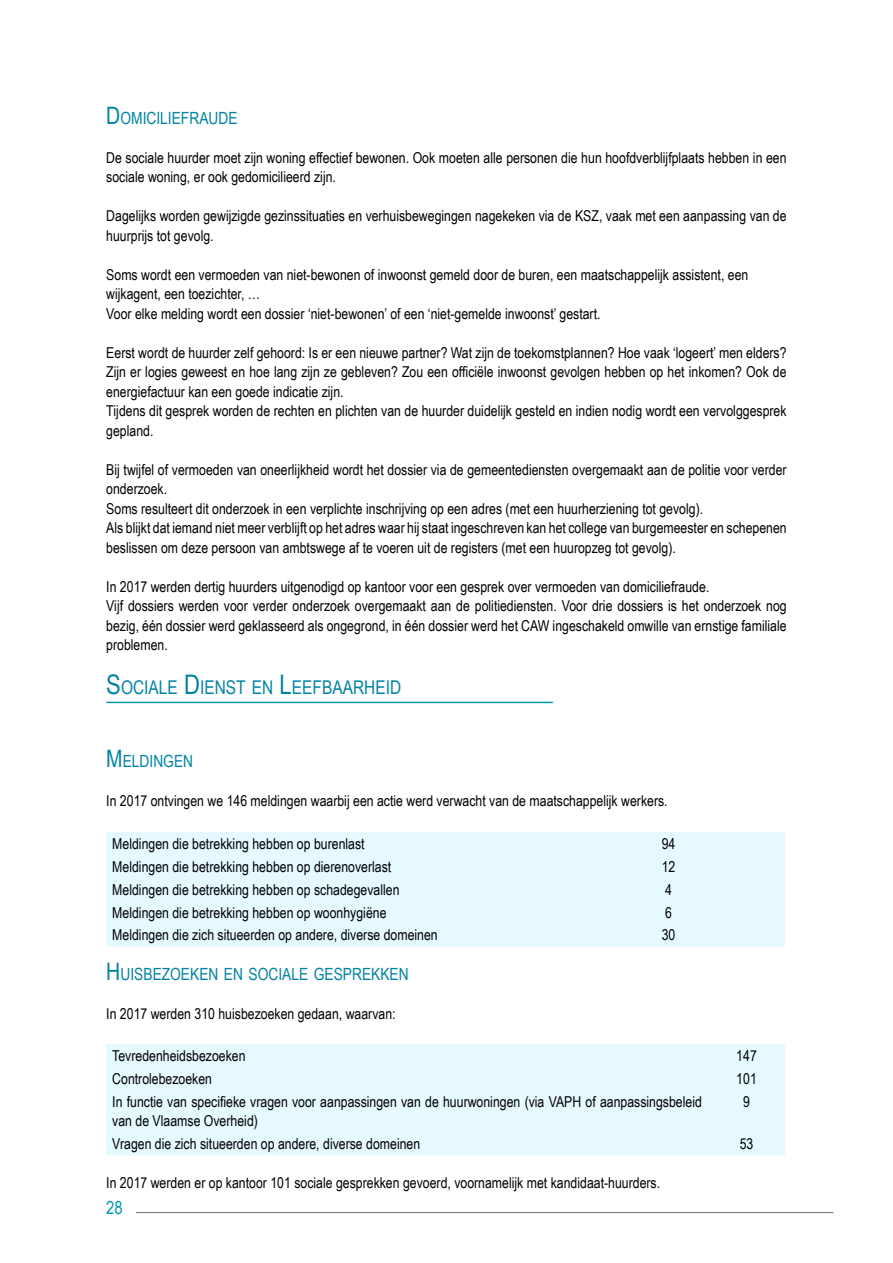
<style>
.page{position:relative;width:893px;height:1263px;background:#fff}
.page>*{position:absolute;margin:0;border:0;box-sizing:border-box;transform-origin:0 0}
.t1{font:18.9px "Arial Narrow";color:#0082a3}
.t2{font:18px "Arial Narrow";color:#0098b4}
.t3{font:16.8px "Arial Narrow";color:#0082a3}
.t4{font:15px/19.5px "Arial Narrow";color:#000}
.s1{font-size:24px}
.s2{font-size:27px}
</style>
<div class="page">
<hr style="left:136px;top:1212px;width:697px;height:1px;background:#707172">
<div style="left:106px;top:832px;width:679px;height:114px;background:#e5f9ff"></div>
<div style="left:106px;top:1044px;width:679px;height:111px;background:#e5f9ff"></div>
<hr style="left:106px;top:702px;width:447px;height:1px;background:#0098b4">
<p class="t3" style="left:106px;top:106px;width:133px"><span class="s1">D</span>OMICILIEFRAUDE</p>
<p class="t4" style="left:106px;top:147px;width:682px">De sociale huurder moet zijn woning effectief bewonen. Ook moeten alle personen die hun hoofdverblijfplaats hebben in een sociale woning, er ook gedomicilieerd zijn.</p>
<p class="t4" style="left:106px;top:206px;width:682px">Dagelijks worden gewijzigde gezinssituaties en verhuisbewegingen nagekeken via de KSZ, vaak met een aanpassing van de huurprijs tot gevolg.</p>
<p class="t4" style="left:106px;top:264px;width:644px">Soms wordt een vermoeden van niet-bewonen of inwoonst gemeld door de buren, een maatschappelijk assistent, een wijkagent, een toezichter, …<br>Voor elke melding wordt een dossier ‘niet-bewonen’ of een ‘niet-gemelde inwoonst’ gestart.</p>
<p class="t4" style="left:106px;top:342px;width:682px">Eerst wordt de huurder zelf gehoord: Is er een nieuwe partner? Wat zijn de toekomstplannen? Hoe vaak ‘logeert’ men elders?<br>Zijn er logies geweest en hoe lang zijn ze gebleven? Zou een officiële inwoonst gevolgen hebben op het inkomen? Ook de energiefactuur kan een goede indicatie zijn.<br>Tijdens dit gesprek worden de rechten en plichten van de huurder duidelijk gesteld en indien nodig wordt een vervolggesprek gepland.</p>
<p class="t4" style="left:106px;top:459px;width:682px">Bij twijfel of vermoeden van oneerlijkheid wordt het dossier via de gemeentediensten overgemaakt aan de politie voor verder onderzoek.<br>Soms resulteert dit onderzoek in een verplichte inschrijving op een adres (met een huurherziening tot gevolg).<br>Als blijkt dat iemand niet meer verblijft op het adres waar hij staat ingeschreven kan het college van burgemeester en schepenen beslissen om deze persoon van ambtswege af te voeren uit de registers (met een huuropzeg tot gevolg).</p>
<p class="t4" style="left:106px;top:576px;width:682px">In 2017 werden dertig huurders uitgenodigd op kantoor voor een gesprek over vermoeden van domiciliefraude.<br>Vijf dossiers werden voor verder onderzoek overgemaakt aan de politiediensten. Voor drie dossiers is het onderzoek nog bezig, één dossier werd geklasseerd als ongegrond, in één dossier werd het CAW ingeschakeld omwille van ernstige familiale problemen.</p>
<p class="t1" style="left:106px;top:673px;width:296px"><span class="s2">S</span>OCIALE <span class="s2">D</span>IENST EN <span class="s2">L</span>EEFBAARHEID</p>
<p class="t3" style="left:106px;top:749px;width:88px"><span class="s1">M</span>ELDINGEN</p>
<p class="t4" style="left:106px;top:791px;width:563px">In 2017 ontvingen we 146 meldingen waarbij een actie werd verwacht van de maatschappelijk werkers.</p>
<p class="t4" style="left:112px;top:833px;width:254px">Meldingen die betrekking hebben op burenlast</p>
<p class="t4" style="left:662px;top:833px;width:15px">94</p>
<p class="t4" style="left:112px;top:856px;width:280px">Meldingen die betrekking hebben op dierenoverlast</p>
<p class="t4" style="left:662px;top:856px;width:15px">12</p>
<p class="t4" style="left:112px;top:879px;width:289px">Meldingen die betrekking hebben op schadegevallen</p>
<p class="t4" style="left:665px;top:879px;width:8px">4</p>
<p class="t4" style="left:112px;top:902px;width:276px">Meldingen die betrekking hebben op woonhygiëne</p>
<p class="t4" style="left:665px;top:902px;width:8px">6</p>
<p class="t4" style="left:112px;top:925px;width:327px">Meldingen die zich situeerden op andere, diverse domeinen</p>
<p class="t4" style="left:662px;top:925px;width:15px">30</p>
<p class="t3" style="left:106px;top:961px;width:304px"><span class="s1">H</span> UISBEZOEKEN EN SOCIALE GESPREKKEN</p>
<p class="t4" style="left:106px;top:1003px;width:291px">In 2017 werden 310 huisbezoeken gedaan, waarvan:</p>
<p class="t4" style="left:112px;top:1045px;width:135px">Tevredenheidsbezoeken</p>
<p class="t4" style="left:736px;top:1045px;width:22px">147</p>
<p class="t4" style="left:112px;top:1068px;width:101px">Controlebezoeken</p>
<p class="t4" style="left:736px;top:1068px;width:22px">101</p>
<p class="t4" style="left:112px;top:1091px;width:591px">In functie van specifieke vragen voor aanpassingen van de huurwoningen (via VAPH of aanpassingsbeleid van de Vlaamse Overheid)</p>
<p class="t4" style="left:743px;top:1091px;width:8px">9</p>
<p class="t4" style="left:112px;top:1133px;width:309px">Vragen die zich situeerden op andere, diverse domeinen</p>
<p class="t4" style="left:740px;top:1133px;width:15px">53</p>
<p class="t4" style="left:106px;top:1172px;width:555px">In 2017 werden er op kantoor 101 sociale gesprekken gevoerd, voornamelijk met kandidaat-huurders.</p>
<p class="t2" style="left:106px;top:1194px;width:18px">28</p>
</div>
